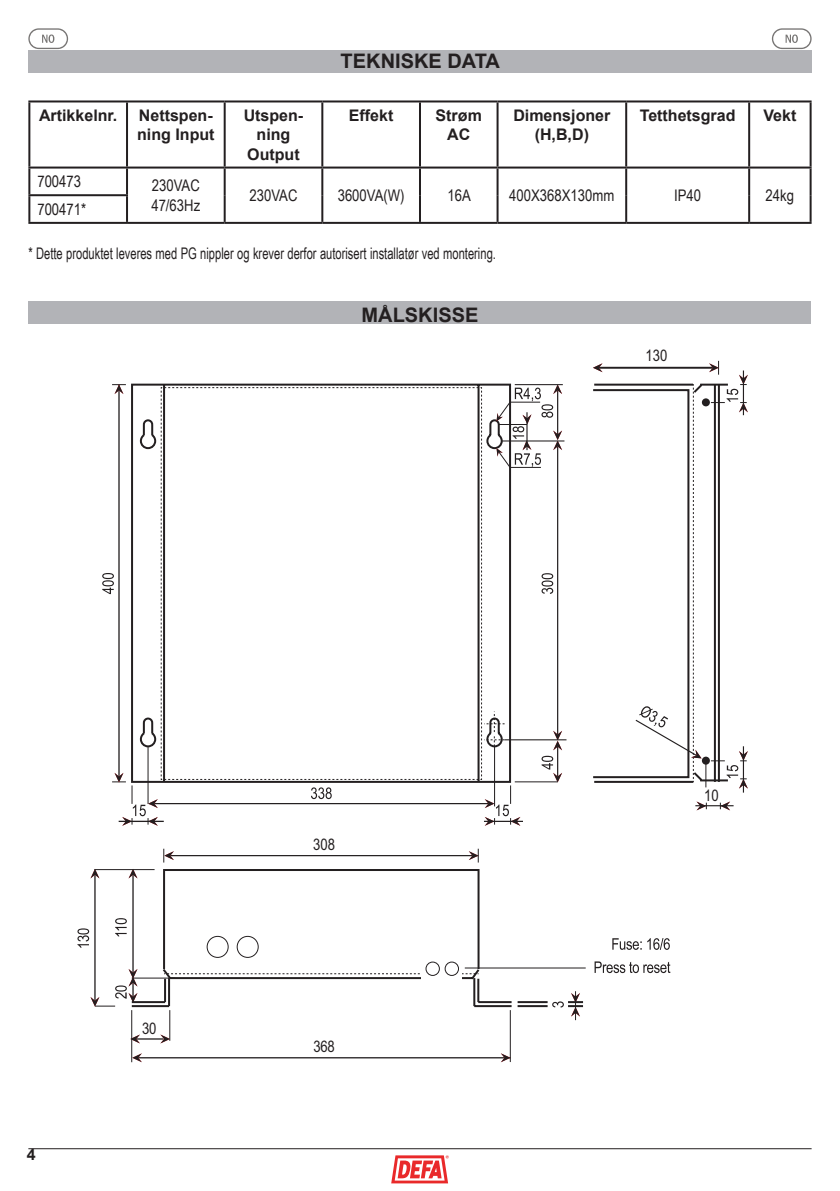
<style>
.page{position:relative;width:840px;height:1191px;background:#fff}
.page>*{position:absolute;margin:0;border:0;box-sizing:border-box;transform-origin:0 0}
.t1{font:700 20px "Arial";color:#231f20}
.t2{font:700 16px/19.2px "Arial";color:#231f20;text-align:center}
.t3{font:16px "Arial Narrow";color:#231f20;scale:.85 1}
.t4{font:16px/19.2px "Arial Narrow";color:#231f20}
</style>
<div class="page">
<hr style="left:28px;top:1148px;width:783px;height:1px;background:#231f20">
<svg style="left:391px;top:1155px;width:57px;height:28px"></svg>
<div style="left:28px;top:50px;width:783px;height:23px;background:#b2b3b7"></div>
<div style="left:28px;top:301px;width:782px;height:23px;background:#b2b3b7"></div>
<hr style="left:28px;top:100px;width:99px;height:2px;background:#231f20">
<hr style="left:28px;top:102px;width:2px;height:64px;background:#231f20">
<hr style="left:127px;top:100px;width:97px;height:2px;background:#231f20">
<hr style="left:126px;top:102px;width:2px;height:64px;background:#231f20">
<hr style="left:224px;top:100px;width:98px;height:2px;background:#231f20">
<hr style="left:223px;top:102px;width:2px;height:64px;background:#231f20">
<hr style="left:322px;top:100px;width:98px;height:2px;background:#231f20">
<hr style="left:321px;top:102px;width:2px;height:64px;background:#231f20">
<hr style="left:420px;top:100px;width:77px;height:2px;background:#231f20">
<hr style="left:419px;top:102px;width:2px;height:64px;background:#231f20">
<hr style="left:497px;top:100px;width:129px;height:2px;background:#231f20">
<hr style="left:496px;top:102px;width:2px;height:64px;background:#231f20">
<hr style="left:626px;top:100px;width:122px;height:2px;background:#231f20">
<hr style="left:625px;top:102px;width:2px;height:64px;background:#231f20">
<hr style="left:748px;top:100px;width:63px;height:2px;background:#231f20">
<hr style="left:747px;top:102px;width:2px;height:64px;background:#231f20">
<hr style="left:809px;top:102px;width:2px;height:64px;background:#231f20">
<hr style="left:28px;top:166px;width:99px;height:2px;background:#231f20">
<hr style="left:28px;top:169px;width:2px;height:25px;background:#231f20">
<hr style="left:127px;top:166px;width:97px;height:2px;background:#231f20">
<hr style="left:126px;top:169px;width:2px;height:25px;background:#231f20">
<hr style="left:224px;top:166px;width:98px;height:2px;background:#231f20">
<hr style="left:223px;top:169px;width:2px;height:26px;background:#231f20">
<hr style="left:322px;top:166px;width:98px;height:2px;background:#231f20">
<hr style="left:321px;top:169px;width:2px;height:26px;background:#231f20">
<hr style="left:420px;top:166px;width:77px;height:2px;background:#231f20">
<hr style="left:419px;top:169px;width:2px;height:26px;background:#231f20">
<hr style="left:497px;top:166px;width:129px;height:2px;background:#231f20">
<hr style="left:496px;top:169px;width:2px;height:26px;background:#231f20">
<hr style="left:626px;top:166px;width:122px;height:2px;background:#231f20">
<hr style="left:625px;top:169px;width:2px;height:26px;background:#231f20">
<hr style="left:748px;top:166px;width:63px;height:2px;background:#231f20">
<hr style="left:747px;top:169px;width:2px;height:26px;background:#231f20">
<hr style="left:809px;top:169px;width:2px;height:26px;background:#231f20">
<hr style="left:28px;top:194px;width:100px;height:2px;background:#231f20">
<hr style="left:28px;top:196px;width:2px;height:26px;background:#231f20">
<hr style="left:126px;top:196px;width:2px;height:26px;background:#231f20">
<hr style="left:223px;top:195px;width:2px;height:27px;background:#231f20">
<hr style="left:321px;top:195px;width:2px;height:27px;background:#231f20">
<hr style="left:419px;top:195px;width:2px;height:27px;background:#231f20">
<hr style="left:496px;top:195px;width:2px;height:27px;background:#231f20">
<hr style="left:625px;top:195px;width:2px;height:27px;background:#231f20">
<hr style="left:747px;top:195px;width:2px;height:27px;background:#231f20">
<hr style="left:809px;top:195px;width:2px;height:27px;background:#231f20">
<hr style="left:28px;top:222px;width:99px;height:2px;background:#231f20">
<hr style="left:127px;top:222px;width:97px;height:2px;background:#231f20">
<hr style="left:224px;top:222px;width:98px;height:2px;background:#231f20">
<hr style="left:322px;top:222px;width:98px;height:2px;background:#231f20">
<hr style="left:420px;top:222px;width:77px;height:2px;background:#231f20">
<hr style="left:497px;top:222px;width:129px;height:2px;background:#231f20">
<hr style="left:626px;top:222px;width:122px;height:2px;background:#231f20">
<hr style="left:748px;top:222px;width:63px;height:2px;background:#231f20">
<hr style="left:597px;top:367px;width:116px;height:2px;background:#231f20">
<svg style="left:593px;top:363px;width:9px;height:9px"></svg>
<svg style="left:130px;top:1034px;width:40px;height:9px"></svg>
<hr style="left:742px;top:746px;width:1px;height:46px;background:#231f20">
<hr style="left:695px;top:805px;width:38px;height:1px;background:#231f20">
<svg style="left:102px;top:384px;width:59px;height:442px"></svg>
<svg style="left:161px;top:383px;width:568px;height:598px"></svg>
<hr style="left:170px;top:855px;width:308px;height:1px;background:#231f20">
<hr style="left:131px;top:1010px;width:1px;height:52px;background:#231f20">
<hr style="left:169px;top:1010px;width:1px;height:30px;background:#231f20">
<svg style="left:468px;top:848px;width:10px;height:14px"></svg>
<svg style="left:163px;top:848px;width:11px;height:14px"></svg>
<hr style="left:137px;top:1057px;width:373px;height:1px;background:#231f20">
<hr style="left:509px;top:1010px;width:1px;height:52px;background:#231f20">
<svg style="left:500px;top:1053px;width:10px;height:9px"></svg>
<svg style="left:132px;top:1053px;width:10px;height:9px"></svg>
<svg style="left:612px;top:938px;width:29px;height:12px"></svg>
<svg style="left:647px;top:938px;width:22px;height:12px"></svg>
<svg style="left:594px;top:961px;width:76px;height:12px"></svg>
<svg style="left:634px;top:361px;width:113px;height:427px"></svg>
<hr style="left:477px;top:978px;width:2px;height:24px;background:#231f20">
<hr style="left:478px;top:1001px;width:33px;height:2px;background:#231f20">
<hr style="left:474px;top:1005px;width:37px;height:2px;background:#231f20">
<hr style="left:517px;top:1001px;width:30px;height:2px;background:#231f20">
<hr style="left:517px;top:1005px;width:30px;height:2px;background:#231f20">
<svg style="left:552px;top:991px;width:30px;height:29px"></svg>
<svg style="left:77px;top:868px;width:401px;height:139px"></svg>
<svg style="left:771px;top:28px;width:40px;height:21px"></svg>
<svg style="left:28px;top:28px;width:40px;height:21px"></svg>
<p class="t1" style="left:340px;top:48px;width:161px">TEKNISKE DATA</p>
<p class="t2" style="left:39px;top:106px;width:80px">Artikkelnr.</p>
<p class="t2" style="left:137px;top:106px;width:79px;text-align:left">Nettspen&shy;ning Input</p>
<p class="t2" style="left:243px;top:106px;width:61px">Utspen&shy;ning<br>Output</p>
<p class="t2" style="left:349px;top:106px;width:46px">Effekt</p>
<p class="t2" style="left:435px;top:106px;width:48px">Strøm<br>AC</p>
<p class="t2" style="left:513px;top:106px;width:98px">Dimensjoner (H,B,D)</p>
<p class="t2" style="left:639px;top:106px;width:97px">Tetthetsgrad</p>
<p class="t2" style="left:763px;top:106px;width:34px">Vekt</p>
<p class="t4" style="left:37px;top:171px;width:45px">700473</p>
<p class="t4" style="left:151px;top:176px;width:50px">230VAC<br>47/63Hz</p>
<p class="t4" style="left:249px;top:185px;width:49px">230VAC</p>
<p class="t4" style="left:337px;top:185px;width:68px">3600VA(W)</p>
<p class="t4" style="left:447px;top:185px;width:25px">16A</p>
<p class="t4" style="left:509px;top:185px;width:107px">400X368X130mm</p>
<p class="t4" style="left:673px;top:185px;width:28px">IP40</p>
<p class="t4" style="left:765px;top:185px;width:30px">24kg</p>
<p class="t4" style="left:37px;top:199px;width:50px">700471*</p>
<p class="t3" style="left:28px;top:242px;width:551px">* Dette produktet leveres med PG nippler og krever derfor autorisert installatør ved montering.</p>
<p class="t1" style="left:361px;top:301px;width:118px">MÅLSKISSE</p>
<p class="t4" style="left:645px;top:345px;width:23px">130</p>
<p class="t2" style="left:27px;top:1145px;width:10px">4</p>
<p class="t4" style="left:142px;top:1018px;width:16px">30</p>
<p class="t4" style="left:313px;top:834px;width:23px">308</p>
<p class="t4" style="left:313px;top:1036px;width:23px">368</p>
<p class="t4" style="left:703px;top:785px;width:16px">10</p>
</div>
